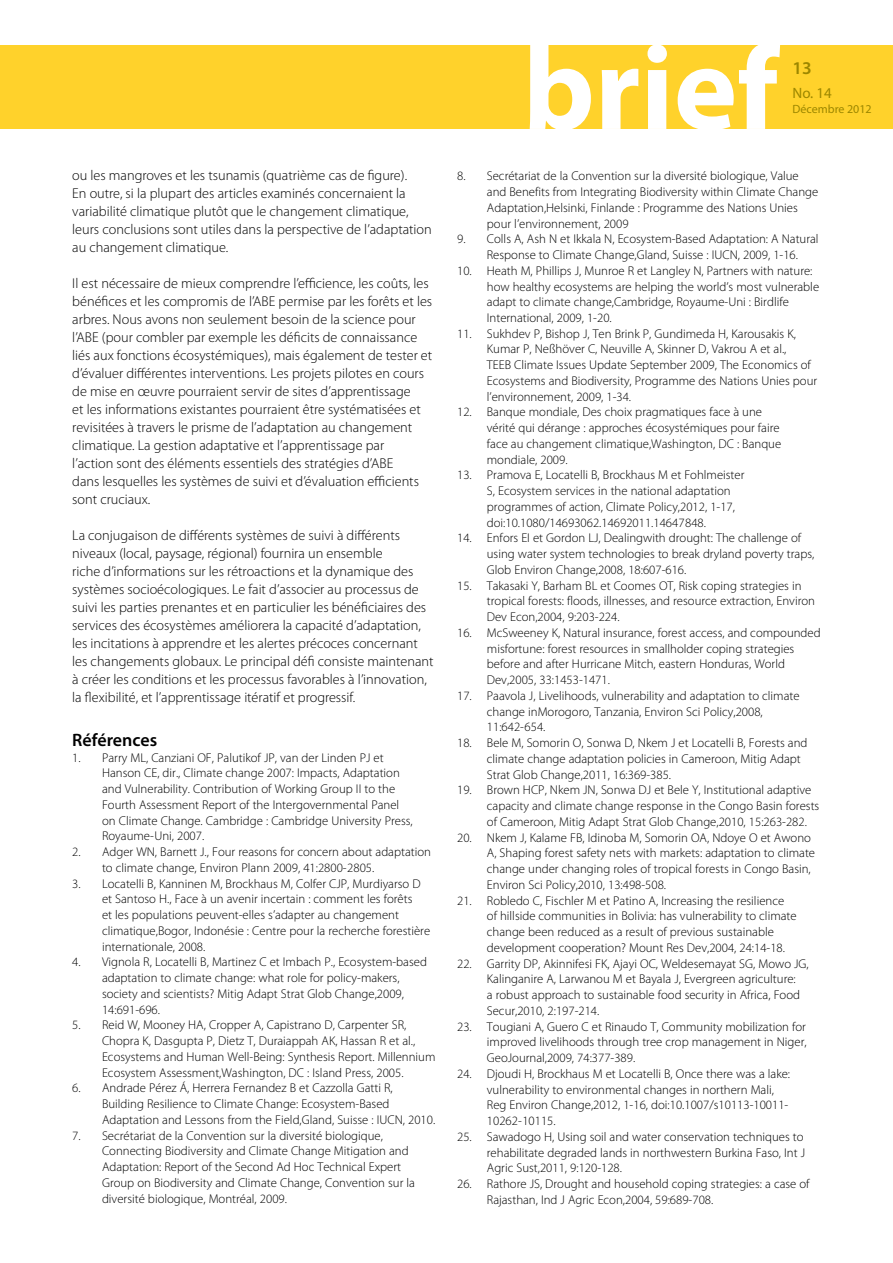
<style>
.page{position:relative;width:893px;height:1263px;background:#fff}
.page>*{position:absolute;margin:0;border:0;box-sizing:border-box;transform-origin:0 0}
.t1{font:600 18px "Myriad Pro";color:#000}
.t2{font:600 18px "Myriad Pro";color:#9c8700}
.t3{font:15px "Myriad Pro";color:#9c8700}
.t4{font:300 14.25px/18px "Myriad Pro";color:#000}
.t5{font:300 12.75px/15.8px "Myriad Pro";color:#000}
.t6{font:12px "Myriad Pro";color:#9c8700}
</style>
<div class="page">
<div style="left:0;top:45px;width:893px;height:84px;background:#ffd22b"></div>
<svg style="left:530px;top:45px;width:250px;height:84px"></svg>
<p class="t4" style="left:72px;top:166px;width:361px">ou les mangroves et les tsunamis (quatrième cas de figure).<br>En outre, si la plupart des articles examinés concernaient la variabilité climatique plutôt que le changement climatique, leurs conclusions sont utiles dans la perspective de l’adaptation au changement climatique.</p>
<p class="t4" style="left:72px;top:274px;width:361px">Il est nécessaire de mieux comprendre l’efficience, les coûts, les bénéfices et les compromis de l’ABE permise par les forêts et les arbres. Nous avons non seulement besoin de la science pour l’ABE (pour combler par exemple les déficits de connaissance liés aux fonctions écosystémiques), mais également de tester et d’évaluer différentes interventions. Les projets pilotes en cours de mise en œuvre pourraient servir de sites d’apprentissage<br>et les informations existantes pourraient être systématisées et revisitées à travers le prisme de l’adaptation au changement climatique. La gestion adaptative et l’apprentissage par<br>l’action sont des éléments essentiels des stratégies d’ABE<br>dans lesquelles les systèmes de suivi et d’évaluation efficients sont cruciaux.</p>
<p class="t4" style="left:72px;top:526px;width:363px">La conjugaison de différents systèmes de suivi à différents niveaux (local, paysage, régional) fournira un ensemble<br>riche d’informations sur les rétroactions et la dynamique des systèmes socioécologiques. Le fait d’associer au processus de suivi les parties prenantes et en particulier les bénéficiaires des services des écosystèmes améliorera la capacité d’adaptation, les incitations à apprendre et les alertes précoces concernant les changements globaux. Le principal défi consiste maintenant à créer les conditions et les processus favorables à l’innovation, la flexibilité, et l’apprentissage itératif et progressif.</p>
<h1 class="t1" style="left:72px;top:728px;width:86px">Références</h1>
<p class="t5" style="left:102px;top:749px;width:312px;text-indent:-30px">1. Parry ML, Canziani OF, Palutikof JP, van der Linden PJ et Hanson CE, dir., Climate change 2007: Impacts, Adaptation and Vulnerability. Contribution of Working Group II to the Fourth Assessment Report of the Intergovernmental Panel on Climate Change. Cambridge : Cambridge University Press, Royaume-Uni, 2007.</p>
<p class="t5" style="left:102px;top:844px;width:331px;text-indent:-30px">2. Adger WN, Barnett J., Four reasons for concern about adaptation to climate change, Environ Plann 2009, 41:2800-2805.</p>
<p class="t5" style="left:102px;top:875px;width:330px;text-indent:-30px">3. Locatelli B, Kanninen M, Brockhaus M, Colfer CJP, Murdiyarso D et Santoso H., Face à un avenir incertain : comment les forêts<br>et les populations peuvent-elles s’adapter au changement climatique,Bogor, Indonésie : Centre pour la recherche forestière internationale, 2008.</p>
<p class="t5" style="left:102px;top:954px;width:326px;text-indent:-30px">4. Vignola R, Locatelli B, Martinez C et Imbach P., Ecosystem-based adaptation to climate change: what role for policy-makers, society and scientists? Mitig Adapt Strat Glob Change,2009, 14:691-696.</p>
<p class="t5" style="left:102px;top:1017px;width:335px;text-indent:-30px">5. Reid W, Mooney HA, Cropper A, Capistrano D, Carpenter SR, Chopra K, Dasgupta P, Dietz T, Duraiappah AK, Hassan R et al., Ecosystems and Human Well-Being: Synthesis Report. Millennium Ecosystem Assessment,Washington, DC : Island Press, 2005.</p>
<p class="t5" style="left:102px;top:1080px;width:335px;text-indent:-30px">6. Andrade Pérez Á, Herrera Fernandez B et Cazzolla Gatti R,<br>Building Resilience to Climate Change: Ecosystem-Based<br>Adaptation and Lessons from the Field,Gland, Suisse : IUCN, 2010.</p>
<p class="t5" style="left:102px;top:1127px;width:314px;text-indent:-30px">7. Secrétariat de la Convention sur la diversité biologique, Connecting Biodiversity and Climate Change Mitigation and Adaptation: Report of the Second Ad Hoc Technical Expert Group on Biodiversity and Climate Change, Convention sur la diversité biologique, Montréal, 2009.</p>
<h1 class="t2" style="left:792px;top:57px;width:21px">13</h1>
<p class="t3" style="left:792px;top:84px;width:41px">No. 14</p>
<p class="t6" style="left:792px;top:102px;width:81px">Décembre 2012</p>
<p class="t5" style="left:487px;top:168px;width:333px;text-indent:-30px">8. Secrétariat de la Convention sur la diversité biologique, Value and Benefits from Integrating Biodiversity within Climate Change Adaptation,Helsinki, Finlande : Programme des Nations Unies pour l’environnement, 2009</p>
<p class="t5" style="left:487px;top:231px;width:333px;text-indent:-30px">9. Colls A, Ash N et Ikkala N, Ecosystem-Based Adaptation: A Natural<br>Response to Climate Change,Gland, Suisse : IUCN, 2009, 1-16.</p>
<p class="t5" style="left:487px;top:262px;width:334px;text-indent:-30px">10. Heath M, Phillips J, Munroe R et Langley N, Partners with nature: how healthy ecosystems are helping the world’s most vulnerable adapt to climate change,Cambridge, Royaume-Uni : Birdlife International, 2009, 1-20.</p>
<p class="t5" style="left:487px;top:325px;width:332px;text-indent:-30px">11. Sukhdev P, Bishop J, Ten Brink P, Gundimeda H, Karousakis K, Kumar P, Neßhöver C, Neuville A, Skinner D, Vakrou A et al.,<br>TEEB Climate Issues Update September 2009, The Economics of Ecosystems and Biodiversity, Programme des Nations Unies pour l’environnement, 2009, 1-34.</p>
<p class="t5" style="left:487px;top:404px;width:296px;text-indent:-30px">12. Banque mondiale, Des choix pragmatiques face à une vérité qui dérange : approches écosystémiques pour faire face au changement climatique,Washington, DC : Banque mondiale, 2009.</p>
<p class="t5" style="left:487px;top:467px;width:259px;text-indent:-30px">13. Pramova E, Locatelli B, Brockhaus M et Fohlmeister S, Ecosystem services in the national adaptation programmes of action, Climate Policy,2012, 1-17, doi:10.1080/14693062.14692011.14647848.</p>
<p class="t5" style="left:487px;top:530px;width:329px;text-indent:-30px">14. Enfors EI et Gordon LJ, Dealingwith drought: The challenge of using water system technologies to break dryland poverty traps,<br>Glob Environ Change,2008, 18:607-616.</p>
<p class="t5" style="left:487px;top:577px;width:330px;text-indent:-30px">15. Takasaki Y, Barham BL et Coomes OT, Risk coping strategies in tropical forests: floods, illnesses, and resource extraction, Environ<br>Dev Econ,2004, 9:203-224.</p>
<p class="t5" style="left:487px;top:625px;width:335px;text-indent:-30px">16. McSweeney K, Natural insurance, forest access, and compounded misfortune: forest resources in smallholder coping strategies before and after Hurricane Mitch, eastern Honduras, World Dev,2005, 33:1453-1471.</p>
<p class="t5" style="left:487px;top:688px;width:314px;text-indent:-30px">17. Paavola J, Livelihoods, vulnerability and adaptation to climate change inMorogoro, Tanzania, Environ Sci Policy,2008,<br>11:642-654.</p>
<p class="t5" style="left:487px;top:735px;width:322px;text-indent:-30px">18. Bele M, Somorin O, Sonwa D, Nkem J et Locatelli B, Forests and climate change adaptation policies in Cameroon, Mitig Adapt<br>Strat Glob Change,2011, 16:369-385.</p>
<p class="t5" style="left:487px;top:782px;width:334px;text-indent:-30px">19. Brown HCP, Nkem JN, Sonwa DJ et Bele Y, Institutional adaptive capacity and climate change response in the Congo Basin forests of Cameroon, Mitig Adapt Strat Glob Change,2010, 15:263-282.</p>
<p class="t5" style="left:487px;top:829px;width:330px;text-indent:-30px">20. Nkem J, Kalame FB, Idinoba M, Somorin OA, Ndoye O et Awono A, Shaping forest safety nets with markets: adaptation to climate change under changing roles of tropical forests in Congo Basin, Environ Sci Policy,2010, 13:498-508.</p>
<p class="t5" style="left:487px;top:892px;width:311px;text-indent:-30px">21. Robledo C, Fischler M et Patino A, Increasing the resilience of hillside communities in Bolivia: has vulnerability to climate change been reduced as a result of previous sustainable development cooperation? Mount Res Dev,2004, 24:14-18.</p>
<p class="t5" style="left:487px;top:955px;width:323px;text-indent:-30px">22. Garrity DP, Akinnifesi FK, Ajayi OC, Weldesemayat SG, Mowo JG, Kalinganire A, Larwanou M et Bayala J, Evergreen agriculture:<br>a robust approach to sustainable food security in Africa, Food Secur,2010, 2:197-214.</p>
<p class="t5" style="left:487px;top:1018px;width:321px;text-align:justify;text-indent:-30px">23. Tougiani A, Guero C et Rinaudo T, Community mobilization for improved livelihoods through tree crop management in Niger, GeoJournal,2009, 74:377-389.</p>
<p class="t5" style="left:487px;top:1066px;width:305px;text-indent:-30px">24. Djoudi H, Brockhaus M et Locatelli B, Once there was a lake: vulnerability to environmental changes in northern Mali, Reg Environ Change,2012, 1-16, doi:10.1007/s10113-10011- 10262-10115.</p>
<p class="t5" style="left:487px;top:1129px;width:320px;text-align:justify;text-indent:-30px">25. Sawadogo H, Using soil and water conservation techniques to rehabilitate degraded lands in northwestern Burkina Faso, Int J Agric Sust,2011, 9:120-128.</p>
<p class="t5" style="left:487px;top:1176px;width:324px;text-indent:-30px">26. Rathore JS, Drought and household coping strategies: a case of<br>Rajasthan, Ind J Agric Econ,2004, 59:689-708.</p>
</div>
